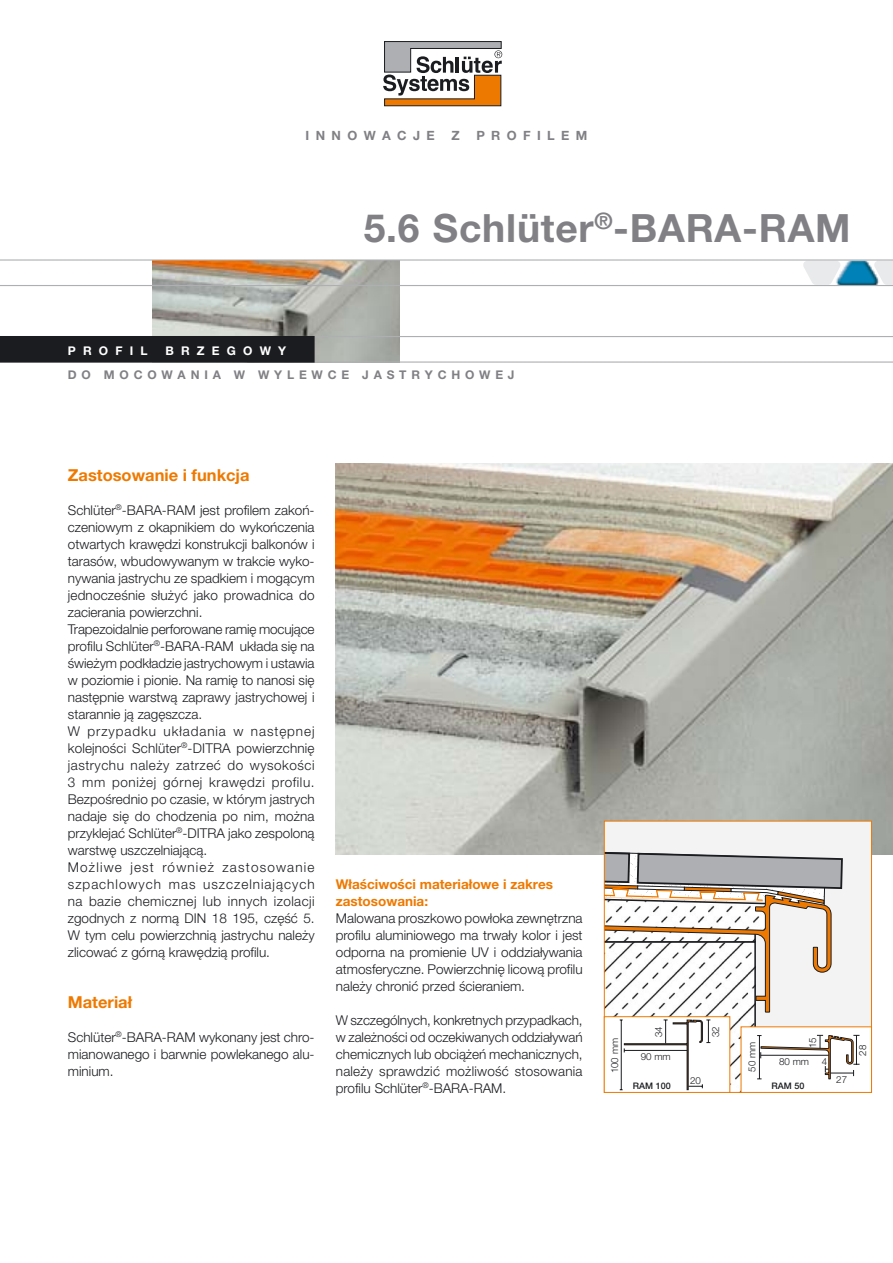
<style>
.page{position:relative;width:893px;height:1263px;background:#fff}
.page>*{position:absolute;margin:0;border:0;box-sizing:border-box;transform-origin:0 0}
.t1{font:700 39px "Helvetica Neue LT Pro";letter-spacing:.02em;color:#818084}
.t2{font:700 16.5px "Helvetica Neue LT Pro";color:#ee7900}
.t3{font:300 13.5px/17px "Helvetica Neue LT Pro";color:#1b1c20;text-align:justify}
.t4{font:700 13.5px/17px "Helvetica Neue LT Pro";color:#ee7900}
.t5{font:700 12.75px "Helvetica Neue LT Pro";letter-spacing:.5em;color:#818084}
.t6{font:700 12px "Helvetica Neue LT Pro";letter-spacing:.4em;color:#818084}
.t7{font:700 12px "Helvetica Neue LT Pro";letter-spacing:.6em;color:#fff}
.t8{font:300 9.75px "Helvetica Neue LT Pro";color:#1b1c20}
.t9{font:500 9px "Helvetica Neue LT Pro";color:#1b1c20}
</style>
<div class="page">
<img style="left:336px;top:464px;width:556px;height:391px">
<img style="left:153px;top:261px;width:246px;height:101px">
<img style="left:840px;top:261px;width:34px;height:24px">
<svg style="left:803px;top:261px;width:37px;height:24px"></svg>
<svg style="left:874px;top:261px;width:18px;height:24px"></svg>
<hr style="left:314px;top:336px;width:578px;height:1px;background:#aeafb2">
<hr style="left:0;top:285px;width:892px;height:1px;background:#aeafb2">
<hr style="left:0;top:259px;width:892px;height:2px;background:#aeafb2">
<hr style="left:314px;top:362px;width:578px;height:1px;background:#aeafb2">
<div style="left:0;top:337px;width:314px;height:25px;background:#1b1c20"></div>
<div style="left:0;top:336px;width:314px;height:27px;border:1px solid #1b1c20"></div>
<svg style="left:383px;top:41px;width:119px;height:65px"></svg>
<div style="left:604px;top:821px;width:267px;height:271px;background:#f3f3f4"></div>
<div style="left:741px;top:1027px;width:130px;height:65px;background:#fff"></div>
<svg style="left:604px;top:850px;width:255px;height:242px"></svg>
<div style="left:740px;top:1026px;width:131px;height:67px;border:1px solid #ee7900"></div>
<p class="t5" style="left:305px;top:131px;width:131px">INNOWACJE</p>
<p class="t5" style="left:451px;top:131px;width:10px">Z</p>
<p class="t5" style="left:476px;top:131px;width:112px">PROFILEM</p>
<h1 class="t1" style="left:363px;top:215px;width:488px">5.6 Schlüter<sup>®</sup>-BARA-RAM</h1>
<p class="t7" style="left:68px;top:346px;width:81px">PROFIL</p>
<p class="t7" style="left:165px;top:346px;width:122px">BRZEGOWY</p>
<p class="t6" style="left:68px;top:371px;width:448px">DO MOCOWANIA W WYLEWCE JASTRYCHOWEJ</p>
<p class="t2" style="left:68px;top:469px;width:183px">Zastosowanie i funkcja</p>
<p class="t3" style="left:68px;top:502px;width:248px;text-align:left">Schlüter<sup>®</sup>-BARA-RAM jest profilem zakoń&shy;cze niowym z okapnikiem do wykończenia otwartych krawędzi konstrukcji balkonów i tarasów, wbudowywanym w trakcie wyko&shy;ny wania jastrychu ze spadkiem i mogącym jednocześnie służyć jako prowadnica do zacierania powierzchni.<br>Trapezoidalnie perforowane ramię mocujące profilu Schlüter<sup>®</sup>-BARA-RAM układa się na świeżym podkładzie jastrychowym i ustawia w poziomie i pionie. Na ramię to nanosi się następnie warstwą zaprawy jastrychowej i starannie ją zagęszcza.<br>W przypadku układania w następnej kolejności Schlüter<sup>®</sup>-DITRA powierzchnię jastrychu należy zatrzeć do wysokości 3 mm poniżej górnej krawędzi profilu.<br>Bezpośrednio po czasie, w którym jastrych nadaje się do chodzenia po nim, można przyklejać Schlüter<sup>®</sup>-DITRA jako zespoloną warstwę uszczelniającą.<br>Możliwe jest również zastosowanie szpachlowych mas uszczelniających na bazie chemicznej lub innych izolacji zgodnych z normą DIN 18 195, część 5.<br>W tym celu powierzchnią jastrychu należy zlicować z górną krawędzią profilu.</p>
<p class="t2" style="left:68px;top:996px;width:66px">Materiał</p>
<p class="t3" style="left:68px;top:1030px;width:248px">Schlüter<sup>®</sup>-BARA-RAM wykonany jest chro&shy;mianowanego i barwnie powlekanego alu - minium.</p>
<p class="t4" style="left:336px;top:877px;width:219px">Właściwości materiałowe i zakres zastosowania:</p>
<p class="t3" style="left:336px;top:911px;width:248px">Malowana proszkowo powłoka zewnętrzna profilu aluminiowego ma trwały kolor i jest odporna na promienie UV i oddziaływania atmosferyczne. Powierzchnię licową profilu należy chronić przed ścieraniem.</p>
<p class="t3" style="left:336px;top:1013px;width:248px">W szczególnych, konkretnych przypadkach, w zależności od oczekiwanych oddziaływań chemicznych lub obciążeń mechanicznych, należy sprawdzić możliwość stosowania profilu Schlüter<sup>®</sup>-BARA-RAM.</p>
<p class="t8" style="left:611px;top:1073px;width:37px;rotate:-90deg">100 mm</p>
<p class="t8" style="left:655px;top:1037px;width:12px;rotate:-90deg">34</p>
<p class="t8" style="left:712px;top:1037px;width:12px;rotate:-90deg">32</p>
<p class="t8" style="left:640px;top:1053px;width:31px">90 mm</p>
<p class="t8" style="left:809px;top:1048px;width:12px;rotate:-90deg">15</p>
<p class="t8" style="left:748px;top:1072px;width:31px;rotate:-90deg">50 mm</p>
<p class="t8" style="left:859px;top:1056px;width:12px;rotate:-90deg">28</p>
<p class="t8" style="left:779px;top:1058px;width:31px">80 mm</p>
<p class="t8" style="left:821px;top:1058px;width:7px">4</p>
<p class="t8" style="left:690px;top:1077px;width:12px">20</p>
<p class="t9" style="left:633px;top:1083px;width:39px">RAM 100</p>
<p class="t9" style="left:771px;top:1083px;width:34px">RAM 50</p>
<p class="t8" style="left:836px;top:1076px;width:12px">27</p>
</div>
